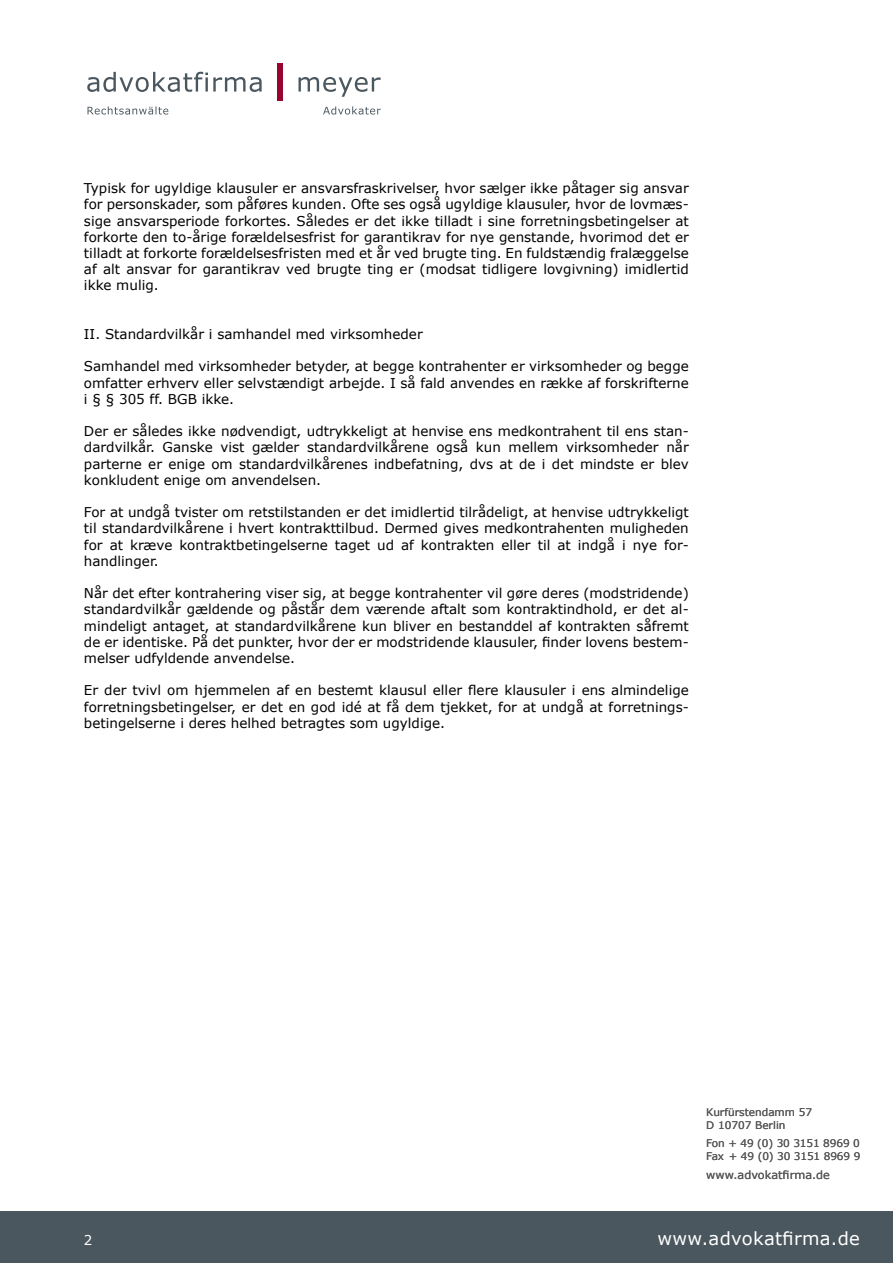
<style>
.page{position:relative;width:893px;height:1263px;background:#fff}
.page>*{position:absolute;margin:0;border:0;box-sizing:border-box;transform-origin:0 0}
.t1{font:18px "Verdana";letter-spacing:.015em;color:#fff}
.t2{font:13.5px/16.2px "Verdana";color:#000;text-align:justify}
.t3{font:13.5px "Verdana";color:#fff}
.t4{font:11.25px "Verdana";color:#58585a}
.t5{font:10.5px/12.6px "Verdana";color:#58585a}
</style>
<div class="page">
<div style="left:0;top:1212px;width:893px;height:51px;background:#4b575f"></div>
<svg style="left:298px;top:77px;width:83px;height:20px"></svg>
<div style="left:278px;top:64px;width:5px;height:37px;background:#99042f"></div>
<svg style="left:87px;top:72px;width:175px;height:20px"></svg>
<svg style="left:88px;top:106px;width:293px;height:9px"></svg>
<p class="t2" style="left:84px;top:180px;width:606px">Typisk for ugyldige klausuler er ansvarsfraskrivelser, hvor sælger ikke påtager sig ansvar for personskader, som påføres kunden. Ofte ses også ugyldige klausuler, hvor de lovmæs&shy;sige ansvarsperiode forkortes. Således er det ikke tilladt i sine forretningsbetingelser at forkorte den to-årige forældelsesfrist for garantikrav for nye genstande, hvorimod det er tilladt at forkorte forældelsesfristen med et år ved brugte ting. En fuldstændig fralæggelse af alt ansvar for garantikrav ved brugte ting er (modsat tidligere lovgivning) imidlertid ikke mulig.</p>
<p class="t2" style="left:84px;top:326px;width:340px">II. Standardvilkår i samhandel med virksomheder</p>
<p class="t2" style="left:84px;top:358px;width:606px">Samhandel med virksomheder betyder, at begge kontrahenter er virksomheder og begge omfatter erhverv eller selvstændigt arbejde. I så fald anvendes en række af forskrifterne i § § 305 ff. BGB ikke.</p>
<p class="t2" style="left:84px;top:423px;width:606px">Der er således ikke nødvendigt, udtrykkeligt at henvise ens medkontrahent til ens stan&shy;dardvilkår. Ganske vist gælder standardvilkårene også kun mellem virksomheder når parterne er enige om standardvilkårenes indbefatning, dvs at de i det mindste er blev konkludent enige om anvendelsen.</p>
<p class="t2" style="left:84px;top:504px;width:606px">For at undgå tvister om retstilstanden er det imidlertid tilrådeligt, at henvise udtrykkeligt til standardvilkårene i hvert kontrakttilbud. Dermed gives medkontrahenten muligheden for at kræve kontraktbetingelserne taget ud af kontrakten eller til at indgå i nye for&shy;handlinger.</p>
<p class="t2" style="left:84px;top:585px;width:606px">Når det efter kontrahering viser sig, at begge kontrahenter vil gøre deres (modstridende) standardvilkår gældende og påstår dem værende aftalt som kontraktindhold, er det al&shy;mindeligt antaget, at standardvilkårene kun bliver en bestanddel af kontrakten såfremt de er identiske. På det punkter, hvor der er modstridende klausuler, finder lovens bestem&shy;melser udfyldende anvendelse.</p>
<p class="t2" style="left:84px;top:682px;width:606px">Er der tvivl om hjemmelen af en bestemt klausul eller flere klausuler i ens almindelige forretningsbetingelser, er det en god idé at få dem tjekket, for at undgå at forretnings&shy;betingelserne i deres helhed betragtes som ugyldige.</p>
<p class="t5" style="left:706px;top:1106px;width:107px">Kurfürstendamm 57<br>D 10707 Berlin</p>
<p class="t5" style="left:706px;top:1137px;width:156px">Fon + 49 (0) 30 3151 8969 0<br>Fax + 49 (0) 30 3151 8969 9</p>
<p class="t4" style="left:706px;top:1168px;width:125px">www.advokatfirma.de</p>
<p class="t3" style="left:84px;top:1231px;width:10px">2</p>
<h1 class="t1" style="left:657px;top:1227px;width:204px">www.advokatfirma.de</h1>
</div>
